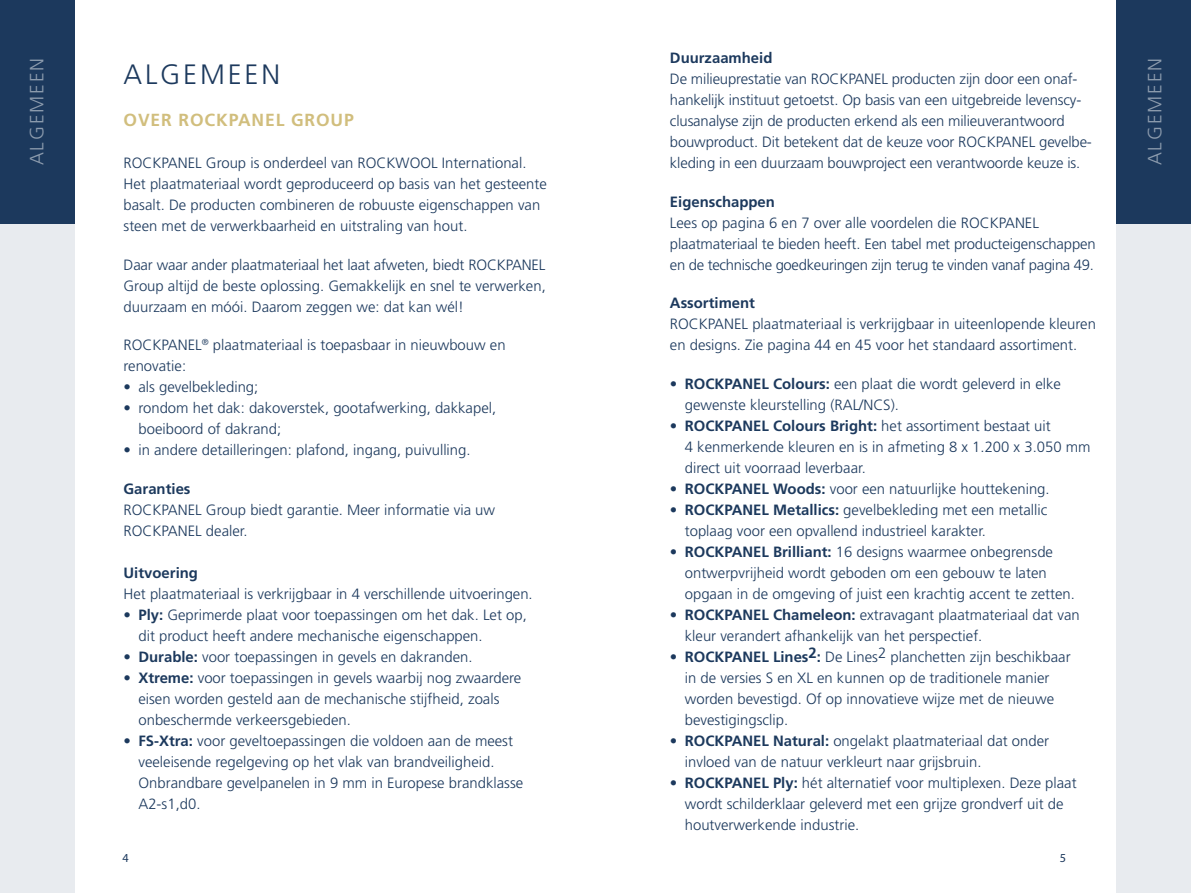
<style>
.page{position:relative;width:1191px;height:893px;background:#fff}
.page>*{position:absolute;margin:0;border:0;box-sizing:border-box;transform-origin:0 0}
.t1{font:300 28px "Frutiger";letter-spacing:.1em;color:#1c395d}
.t2{font:300 19.25px "Frutiger";letter-spacing:.1em;color:#8d9cae}
.t3{font:700 17.5px "Frutiger";letter-spacing:.05em;color:#d1be7d}
.t4{font:300 14.88px/21px "Frutiger";color:#1c395d}
.t5{font:700 14.88px "Frutiger";color:#1c395d}
.t6{font:12.25px "Myriad Pro";color:#1c395d}
.s1{font-family:"Frutiger CE";font-weight:700}
.s2{font-weight:700}
</style>
<div class="page">
<div style="left:0;top:223px;width:74px;height:670px;background:#e8ebef"></div>
<div style="left:1116px;top:223px;width:75px;height:670px;background:#e8ebef"></div>
<div style="left:0;top:0;width:74px;height:223px;background:#1c395d"></div>
<div style="left:1116px;top:0;width:75px;height:223px;background:#1c395d"></div>
<p class="t5" style="left:670px;top:49px;width:104px">Duurzaamheid</p>
<p class="t4" style="left:670px;top:69px;width:423px">De milieuprestatie van ROCKPANEL producten zijn door een onaf&shy;hankelijk instituut getoetst. Op basis van een uitgebreide levenscy&shy;clusanalyse zijn de producten erkend als een milieuverantwoord bouwproduct. Dit betekent dat de keuze voor ROCKPANEL gevelbe&shy;kleding in een duurzaam bouwproject een verantwoorde keuze is.</p>
<p class="t5" style="left:670px;top:193px;width:106px">Eigenschappen</p>
<p class="t4" style="left:670px;top:212px;width:427px">Lees op pagina 6 en 7 over alle voordelen die ROCKPANEL plaatmateriaal te bieden heeft. Een tabel met producteigenschappen en de technische goedkeuringen zijn terug te vinden vanaf pagina 49.</p>
<p class="t5" style="left:670px;top:294px;width:87px">Assortiment</p>
<p class="t4" style="left:670px;top:314px;width:427px">ROCKPANEL plaatmateriaal is verkrijgbaar in uiteenlopende kleuren en designs. Zie pagina 44 en 45 voor het standaard assortiment.</p>
<p class="t4" style="left:685px;top:373px;width:378px;text-indent:-15px">• <span class="s1">ROCKPANEL Colours:</span> een plaat die wordt geleverd in elke gewenste kleurstelling (RAL/NCS).</p>
<p class="t4" style="left:685px;top:415px;width:407px;text-indent:-15px">• <span class="s1">ROCKPANEL Colours Bright:</span> het assortiment bestaat uit<br>4 kenmerkende kleuren en is in afmeting 8 x 1.200 x 3.050 mm direct uit voorraad leverbaar.</p>
<p class="t4" style="left:670px;top:478px;width:381px">• <span class="s1">ROCKPANEL Woods:</span> voor een natuurlijke houttekening.</p>
<p class="t4" style="left:685px;top:499px;width:364px;text-indent:-15px">• <span class="s1">ROCKPANEL Metallics:</span> gevelbekleding met een metallic toplaag voor een opvallend industrieel karakter.</p>
<p class="t4" style="left:685px;top:541px;width:392px;text-indent:-15px">• <span class="s2">ROCKPANEL Brilliant:</span> 16 designs waarmee onbegrensde ontwerpvrijheid wordt geboden om een gebouw te laten opgaan in de omgeving of juist een krachtig accent te zetten.</p>
<p class="t4" style="left:685px;top:604px;width:396px;text-indent:-15px">• <span class="s1">ROCKPANEL Chameleon:</span> extravagant plaatmateriaal dat van kleur verandert afhankelijk van het perspectief.</p>
<p class="t4" style="left:685px;top:646px;width:387px;text-indent:-15px">• <span class="s1">ROCKPANEL Lines</span><sup>2</sup><span class="s1">:</span> De Lines2 planchetten zijn beschikbaar in de versies S en XL en kunnen op de traditionele manier worden bevestigd. Of op innovatieve wijze met de nieuwe bevestigingsclip.</p>
<p class="t4" style="left:685px;top:730px;width:366px;text-indent:-15px">• <span class="s1">ROCKPANEL Natural:</span> ongelakt plaatmateriaal dat onder invloed van de natuur verkleurt naar grijsbruin.</p>
<p class="t4" style="left:685px;top:772px;width:393px;text-indent:-15px">• <span class="s1">ROCKPANEL Ply:</span> hét alternatief voor multiplexen. Deze plaat wordt schilderklaar geleverd met een grijze grondverf uit de houtverwerkende industrie.</p>
<p class="t2" style="left:26px;top:165px;width:109px;rotate:-90deg">ALGEMEEN</p>
<p class="t2" style="left:1143px;top:165px;width:109px;rotate:-90deg">ALGEMEEN</p>
<h1 class="t1" style="left:124px;top:58px;width:158px">ALGEMEEN</h1>
<p class="t3" style="left:124px;top:110px;width:232px">OVER ROCKPANEL GROUP</p>
<p class="t4" style="left:124px;top:152px;width:425px">ROCKPANEL Group is onderdeel van ROCKWOOL International.<br>Het plaatmateriaal wordt geproduceerd op basis van het gesteente basalt. De producten combineren de robuuste eigenschappen van steen met de verwerkbaarheid en uitstraling van hout.</p>
<p class="t4" style="left:124px;top:254px;width:424px;text-align:justify">Daar waar ander plaatmateriaal het laat afweten, biedt ROCKPANEL Group altijd de beste oplossing. Gemakkelijk en snel te verwerken, duurzaam en móói. Daarom zeggen we: dat kan wél!</p>
<p class="t4" style="left:124px;top:334px;width:383px">ROCKPANEL<sup>®</sup> plaatmateriaal is toepasbaar in nieuwbouw en renovatie:</p>
<p class="t4" style="left:124px;top:376px;width:136px">• als gevelbekleding;</p>
<p class="t4" style="left:138px;top:397px;width:359px;text-indent:-15px">• rondom het dak: dakoverstek, gootafwerking, dakkapel, boeiboord of dakrand;</p>
<p class="t4" style="left:124px;top:439px;width:348px">• in andere detailleringen: plafond, ingang, puivulling.</p>
<p class="t5" style="left:124px;top:480px;width:68px">Garanties</p>
<p class="t4" style="left:124px;top:499px;width:373px">ROCKPANEL Group biedt garantie. Meer informatie via uw<br>ROCKPANEL dealer.</p>
<p class="t5" style="left:124px;top:564px;width:76px">Uitvoering</p>
<p class="t4" style="left:124px;top:583px;width:411px">Het plaatmateriaal is verkrijgbaar in 4 verschillende uitvoeringen.</p>
<p class="t4" style="left:138px;top:604px;width:390px;text-indent:-15px">• <span class="s1">Ply:</span> Geprimerde plaat voor toepassingen om het dak. Let op, dit product heeft andere mechanische eigenschappen.</p>
<p class="t4" style="left:124px;top:646px;width:350px">• <span class="s1">Durable:</span> voor toepassingen in gevels en dakranden.</p>
<p class="t4" style="left:138px;top:667px;width:384px;text-indent:-15px">• <span class="s1">Xtreme:</span> voor toepassingen in gevels waarbij nog zwaardere eisen worden gesteld aan de mechanische stijfheid, zoals onbeschermde verkeersgebieden.</p>
<p class="t4" style="left:138px;top:730px;width:386px;text-indent:-15px">• <span class="s1">FS-Xtra:</span> voor geveltoepassingen die voldoen aan de meest veeleisende regelgeving op het vlak van brandveiligheid.<br>Onbrandbare gevelpanelen in 9 mm in Europese brandklasse A2-s1,d0.</p>
<p class="t6" style="left:122px;top:851px;width:8px">4</p>
<p class="t6" style="left:1059px;top:851px;width:8px">5</p>
</div>
